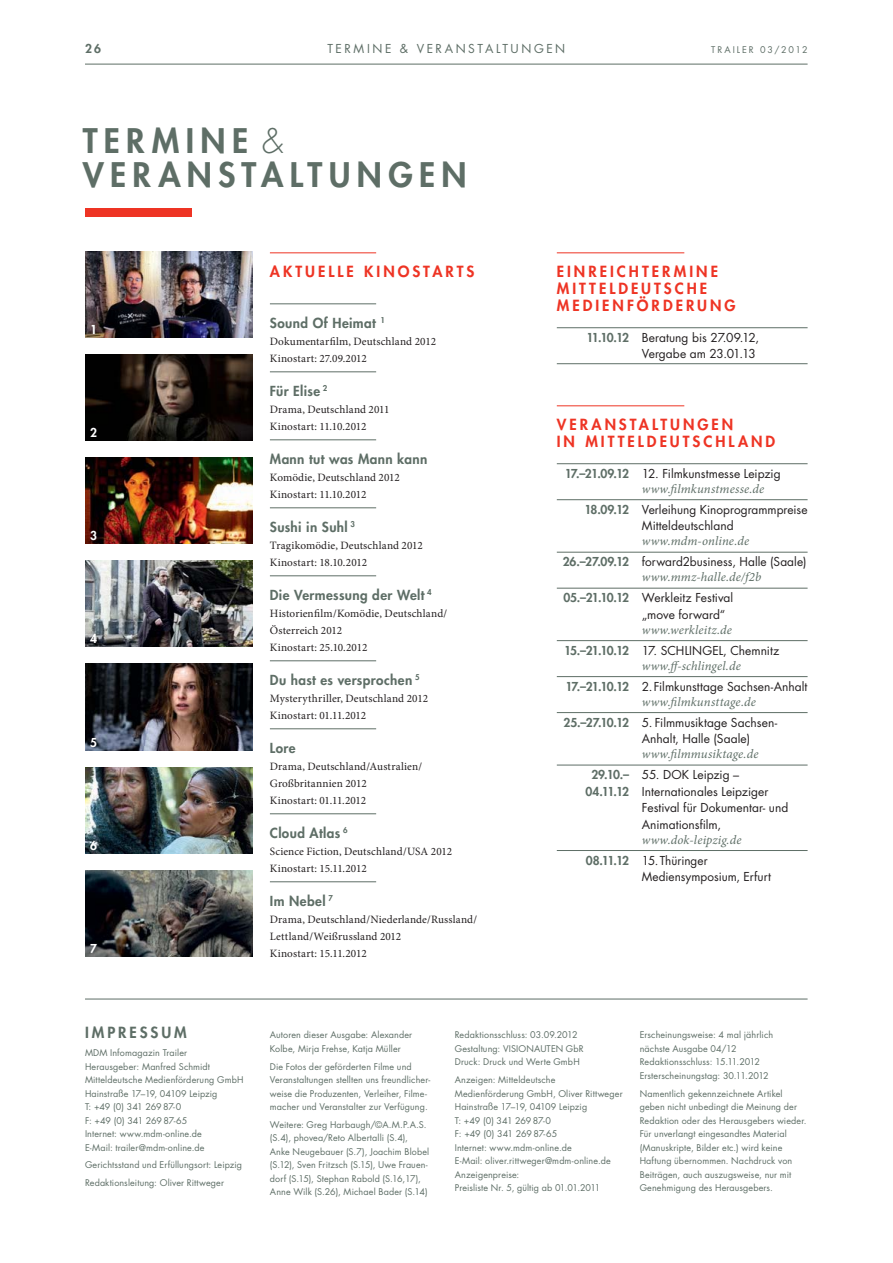
<style>
.page{position:relative;width:893px;height:1263px;background:#fff}
.page>*{position:absolute;margin:0;border:0;box-sizing:border-box;transform-origin:0 0}
.t1{font:800 33px/34px "Futura Std";letter-spacing:.19em;color:#5e6e66}
.t2{font:800 15px/17px "Futura Std";letter-spacing:.2em;color:#ee3424}
.t3{font:800 15px "Futura Std";letter-spacing:.19em;color:#5e6e66}
.t4{font:800 13.5px "Futura Std";letter-spacing:.025em;color:#5e6e66}
.t5{font:italic 12.75px "Minion Pro";letter-spacing:.015em;color:#5e6e66}
.t6{font:12px/16.5px "Futura Std";color:#231f20}
.t7{font:12px "Futura Std";letter-spacing:.21em;color:#5e6e66}
.t8{font:800 12px "Futura Std";color:#fff}
.t9{font:800 12px "Futura Std";color:#5e6e66}
.t10{font:11.25px/17px "Minion Pro";letter-spacing:.01em;color:#231f20}
.t11{font:9px/13.5px "Futura Std";letter-spacing:.015em;color:#5e6e66}
.t12{font:9px "Futura Std";letter-spacing:.215em;color:#5e6e66}
.s1{font-weight:300}
.s2{font-weight:800;color:#5e6e66}
</style>
<div class="page">
<hr style="left:85px;top:64px;width:722px;height:1px;background:#5e6e66">
<div style="left:85px;top:209px;width:106px;height:8px;background:#ee3424"></div>
<hr style="left:85px;top:999px;width:722px;height:1px;background:#5e6e66">
<hr style="left:557px;top:252px;width:127px;height:1px;background:#ee3424">
<hr style="left:557px;top:327px;width:250px;height:1px;background:#5e6e66">
<hr style="left:557px;top:363px;width:250px;height:1px;background:#5e6e66">
<hr style="left:557px;top:405px;width:127px;height:1px;background:#ee3424">
<hr style="left:557px;top:463px;width:250px;height:1px;background:#5e6e66">
<hr style="left:557px;top:499px;width:250px;height:1px;background:#5e6e66">
<hr style="left:557px;top:552px;width:250px;height:1px;background:#5e6e66">
<hr style="left:557px;top:588px;width:250px;height:1px;background:#5e6e66">
<hr style="left:557px;top:640px;width:250px;height:1px;background:#5e6e66">
<hr style="left:557px;top:676px;width:250px;height:1px;background:#5e6e66">
<hr style="left:557px;top:712px;width:250px;height:1px;background:#5e6e66">
<hr style="left:557px;top:765px;width:250px;height:1px;background:#5e6e66">
<hr style="left:557px;top:850px;width:250px;height:1px;background:#5e6e66">
<hr style="left:270px;top:303px;width:106px;height:1px;background:#5e6e66">
<hr style="left:270px;top:371px;width:106px;height:1px;background:#5e6e66">
<hr style="left:270px;top:439px;width:106px;height:1px;background:#5e6e66">
<hr style="left:270px;top:507px;width:106px;height:1px;background:#5e6e66">
<hr style="left:270px;top:575px;width:106px;height:1px;background:#5e6e66">
<hr style="left:270px;top:660px;width:106px;height:1px;background:#5e6e66">
<hr style="left:270px;top:728px;width:106px;height:1px;background:#5e6e66">
<hr style="left:270px;top:813px;width:106px;height:1px;background:#5e6e66">
<hr style="left:270px;top:881px;width:106px;height:1px;background:#5e6e66">
<hr style="left:270px;top:252px;width:106px;height:1px;background:#ee3424">
<img style="left:85px;top:251px;width:168px;height:86px">
<img style="left:85px;top:354px;width:168px;height:86px">
<img style="left:85px;top:457px;width:168px;height:87px">
<img style="left:85px;top:561px;width:168px;height:86px">
<img style="left:85px;top:664px;width:168px;height:86px">
<img style="left:85px;top:767px;width:168px;height:86px">
<img style="left:85px;top:870px;width:168px;height:87px">
<h3 class="t9" style="left:85px;top:43px;width:18px">26</h3>
<h3 class="t7" style="left:327px;top:43px;width:239px">TERMINE &amp; VERANSTALTUNGEN</h3>
<p class="t12" style="left:711px;top:45px;width:98px">TRAILER 03/2012</p>
<h1 class="t1" style="left:83px;top:126px;width:385px">TERMINE <span class="s1">&amp;<br></span>VERANSTALTUNGEN</h1>
<h3 class="t8" style="left:90px;top:324px;width:8px">1</h3>
<h3 class="t8" style="left:90px;top:427px;width:8px">2</h3>
<h3 class="t8" style="left:90px;top:530px;width:8px">3</h3>
<h3 class="t8" style="left:90px;top:633px;width:8px">4</h3>
<h3 class="t8" style="left:90px;top:737px;width:8px">5</h3>
<h3 class="t8" style="left:90px;top:840px;width:8px">6</h3>
<h3 class="t8" style="left:90px;top:943px;width:8px">7</h3>
<h2 class="t2" style="left:270px;top:264px;width:206px">AKTUELLE KINOSTARTS</h2>
<h3 class="t4" style="left:270px;top:316px;width:116px">Sound Of Heimat <sup>1</sup></h3>
<p class="t10" style="left:270px;top:333px;width:168px">Dokumentarfilm, Deutschland 2012<br>Kinostart: 27.09.2012</p>
<h3 class="t4" style="left:270px;top:384px;width:59px">Für Elise <sup>2</sup></h3>
<p class="t10" style="left:270px;top:401px;width:121px">Drama, Deutschland 2011<br>Kinostart: 11.10.2012</p>
<h3 class="t4" style="left:270px;top:452px;width:159px">Mann tut was Mann kann</h3>
<p class="t10" style="left:270px;top:469px;width:132px">Komödie, Deutschland 2012<br>Kinostart: 11.10.2012</p>
<h3 class="t4" style="left:270px;top:520px;width:87px">Sushi in Suhl <sup>3</sup></h3>
<p class="t10" style="left:270px;top:537px;width:155px">Tragikomödie, Deutschland 2012<br>Kinostart: 18.10.2012</p>
<h3 class="t4" style="left:270px;top:588px;width:163px">Die Vermessung der Welt <sup>4</sup></h3>
<p class="t10" style="left:270px;top:605px;width:179px">Historienfilm/Komödie, Deutschland/<br>Österreich 2012<br>Kinostart: 25.10.2012</p>
<h3 class="t4" style="left:270px;top:673px;width:151px">Du hast es versprochen <sup>5</sup></h3>
<p class="t10" style="left:270px;top:690px;width:160px">Mysterythriller, Deutschland 2012<br>Kinostart: 01.11.2012</p>
<h3 class="t4" style="left:270px;top:741px;width:27px">Lore</h3>
<p class="t10" style="left:270px;top:758px;width:154px">Drama, Deutschland/Australien/<br>Großbritannien 2012<br>Kinostart: 01.11.2012</p>
<h3 class="t4" style="left:270px;top:826px;width:79px">Cloud Atlas <sup>6</sup></h3>
<p class="t10" style="left:270px;top:843px;width:184px">Science Fiction, Deutschland/USA 2012<br>Kinostart: 15.11.2012</p>
<h3 class="t4" style="left:270px;top:894px;width:65px">Im Nebel <sup>7</sup></h3>
<p class="t10" style="left:270px;top:911px;width:209px">Drama, Deutschland/Niederlande/Russland/<br>Lettland/Weißrussland 2012<br>Kinostart: 15.11.2012</p>
<h2 class="t2" style="left:557px;top:264px;width:180px">EINREICHTERMINE<br>MITTELDEUTSCHE<br>MEDIENFÖRDERUNG</h2>
<h3 class="t6" style="left:586px;top:330px;width:174px;text-align:right"><span class="s2">11.10.12</span> Beratung bis 27.09.12,<br>Vergabe am 23.01.13</h3>
<h2 class="t2" style="left:557px;top:417px;width:220px">VERANSTALTUNGEN<br>IN MITTELDEUTSCHLAND</h2>
<h3 class="t6" style="left:565px;top:466px;width:217px"><span class="s2">17.–21.09.12</span> 12. Filmkunstmesse Leipzig</h3>
<h3 class="t5" style="left:642px;top:484px;width:124px">www.filmkunstmesse.de</h3>
<h3 class="t6" style="left:642px;top:502px;width:167px;text-indent:-57px"><span class="s2">18.09.12</span> Verleihung Kinoprogrammpreise<br>Mitteldeutschland</h3>
<h3 class="t5" style="left:642px;top:536px;width:109px">www.mdm-online.de</h3>
<h3 class="t6" style="left:563px;top:555px;width:245px"><span class="s2">26.–27.09.12</span> forward2business, Halle (Saale)</h3>
<h3 class="t5" style="left:642px;top:572px;width:121px">www.mmz-halle.de/f2b</h3>
<h3 class="t6" style="left:642px;top:591px;width:93px;text-indent:-78px"><span class="s2">05.–21.10.12</span> Werkleitz Festival „move forward“</h3>
<h3 class="t5" style="left:642px;top:625px;width:92px">www.werkleitz.de</h3>
<h3 class="t6" style="left:564px;top:643px;width:217px"><span class="s2">15.–21.10.12</span> 17. SCHLINGEL, Chemnitz</h3>
<h3 class="t5" style="left:642px;top:661px;width:101px">www.ff-schlingel.de</h3>
<h3 class="t6" style="left:565px;top:679px;width:243px"><span class="s2">17.–21.10.12</span> 2. Filmkunsttage Sachsen-Anhalt</h3>
<h3 class="t5" style="left:642px;top:697px;width:116px">www.filmkunsttage.de</h3>
<h3 class="t6" style="left:642px;top:715px;width:137px;text-indent:-78px"><span class="s2">25.–27.10.12</span> 5. Filmmusiktage Sachsen-<br>Anhalt, Halle (Saale)</h3>
<h3 class="t5" style="left:642px;top:749px;width:118px">www.filmmusiktage.de</h3>
<h3 class="t6" style="left:591px;top:768px;width:149px"><span class="s2">29.10.–</span> 55. DOK Leipzig –</h3>
<h3 class="t6" style="left:585px;top:784px;width:185px"><span class="s2">04.11.12</span> Internationales Leipziger</h3>
<h3 class="t6" style="left:642px;top:801px;width:148px">Festival für Dokumentar- und</h3>
<h3 class="t6" style="left:642px;top:817px;width:81px">Animationsfilm,</h3>
<h3 class="t5" style="left:642px;top:835px;width:101px">www.dok-leipzig.de</h3>
<h3 class="t6" style="left:642px;top:853px;width:131px;text-indent:-56px"><span class="s2">08.11.12</span> 15. Thüringer<br>Mediensymposium, Erfurt</h3>
<h2 class="t3" style="left:85px;top:1026px;width:103px">IMPRESSUM</h2>
<p class="t11" style="left:85px;top:1047px;width:160px">MDM Infomagazin Trailer<br>Herausgeber: Manfred Schmidt<br>Mitteldeutsche Medienförderung GmbH<br>Hainstraße 17–19, 04109 Leipzig<br>T: +49 (0) 341 269 87-0<br>F: +49 (0) 341 269 87-65<br>Internet: www.mdm-online.de<br>E-Mail: trailer@mdm-online.de</p>
<p class="t11" style="left:85px;top:1157px;width:159px;line-height:17.7px">Gerichtsstand und Erfüllungsort: Leipzig<br>Redaktionsleitung: Oliver Rittweger</p>
<p class="t11" style="left:270px;top:1029px;width:144px">Autoren dieser Ausgabe: Alexander<br>Kolbe, Mirja Frehse, Katja Müller</p>
<p class="t11" style="left:270px;top:1060px;width:162px">Die Fotos der geförderten Filme und Veranstaltungen stellten uns freundlicher&shy;weise die Produzenten, Verleiher, Filme&shy;macher und Veranstalter zur Verfügung.</p>
<p class="t11" style="left:270px;top:1118px;width:161px">Weitere: Greg Harbaugh/©A.M.P.A.S. (S.4), phovea/Reto Albertalli (S.4), Anke Neugebauer (S.7), Joachim Blobel (S.12), Sven Fritzsch (S.15), Uwe Frauen&shy;dorf (S.15), Stephan Rabold (S.16, 17), Anne Wilk (S.26), Michael Bader (S.14)</p>
<p class="t11" style="left:455px;top:1029px;width:130px">Redaktionsschluss: 03.09.2012<br>Gestaltung: VISIONAUTEN GbR<br>Druck: Druck und Werte GmbH</p>
<p class="t11" style="left:455px;top:1074px;width:169px">Anzeigen: Mitteldeutsche<br>Medienförderung GmbH, Oliver Rittweger<br>Hainstraße 17–19, 04109 Leipzig<br>T: +49 (0) 341 269 87-0<br>F: +49 (0) 341 269 87-65<br>Internet: www.mdm-online.de<br>E-Mail: oliver.rittweger@mdm-online.de<br>Anzeigenpreise:<br>Preisliste Nr. 5, gültig ab 01.01.2011</p>
<p class="t11" style="left:640px;top:1029px;width:135px">Erscheinungsweise: 4 mal jährlich nächste Ausgabe 04/12<br>Redaktionsschluss: 15.11.2012<br>Ersterscheinungstag: 30.11.2012</p>
<p class="t11" style="left:640px;top:1087px;width:168px">Namentlich gekennzeichnete Artikel geben nicht unbedingt die Meinung der Redaktion oder des Herausgebers wieder.<br>Für unverlangt eingesandtes Material (Manuskripte, Bilder etc.) wird keine Haftung übernommen. Nachdruck von Beiträgen, auch auszugsweise, nur mit Genehmigung des Herausgebers.</p>
</div>
